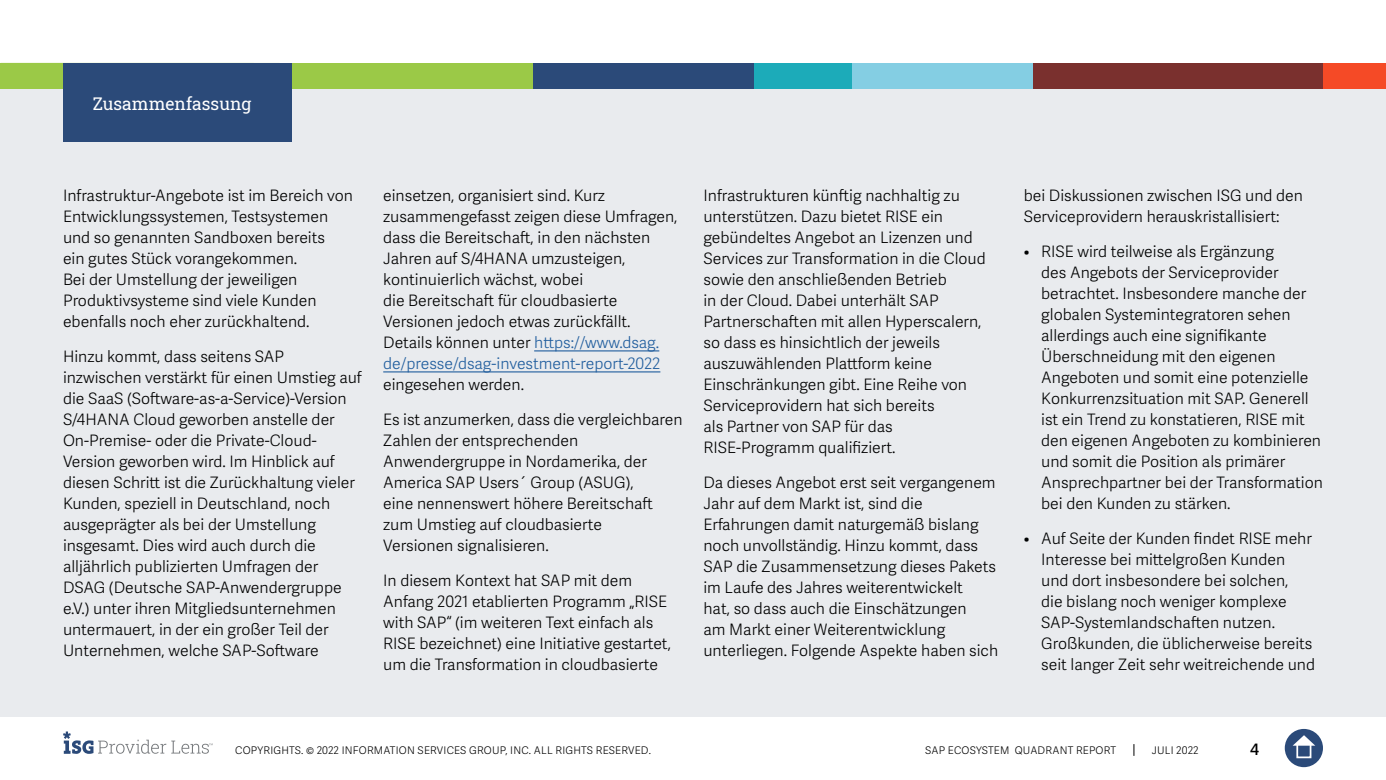
<style>
.page{position:relative;width:1386px;height:780px;background:#fff}
.page>*{position:absolute;margin:0;border:0;box-sizing:border-box;transform-origin:0 0}
.t1{font:17.5px "Roboto Slab ISG P Regular";color:#fff}
.t2{font:300 15.75px/21px "Adelle Sans";color:#000}
.t3{font:300 15.75px/21px "Adelle Sans";color:#000101}
.t4{font:600 15.75px "Adelle Sans";color:#000}
.t5{font:300 10.5px "Adelle Sans";letter-spacing:.02em;color:#000}
.s1{color:#215e9e}
</style>
<div class="page">
<svg style="left:1133px;top:744px;width:1px;height:12px"></svg>
<div style="left:1285px;top:729px;width:38px;height:38px;background:#2b4a79;border-radius:50%"></div>
<svg style="left:1293px;top:735px;width:22px;height:10px"></svg>
<div style="left:1296px;top:743px;width:15px;height:15px;border:2px solid #fff"></div>
<svg style="left:63px;top:731px;width:150px;height:23px"></svg>
<div style="left:0;top:63px;width:1386px;height:654px;background:#e9ebee"></div>
<div style="left:0;top:63px;width:533px;height:25px;background:#9bc947"></div>
<div style="left:533px;top:63px;width:223px;height:25px;background:#2b4a79"></div>
<div style="left:850px;top:63px;width:184px;height:25px;background:#84cee3"></div>
<div style="left:1323px;top:63px;width:63px;height:25px;background:#f54a26"></div>
<div style="left:1033px;top:63px;width:290px;height:25px;background:#7a302e"></div>
<div style="left:754px;top:63px;width:98px;height:25px;background:#1cabb9"></div>
<div style="left:63px;top:63px;width:229px;height:79px;background:#2b4a79"></div>
<hr style="left:534px;top:350px;width:125px;height:1px;background:#215e9e">
<hr style="left:383px;top:371px;width:277px;height:1px;background:#215e9e">
<p class="t1" style="left:93px;top:91px;width:160px">Zusammenfassung</p>
<p class="t2" style="left:63px;top:185px;width:291px">Infrastruktur-Angebote ist im Bereich von Entwicklungssystemen, Testsystemen und so genannten Sandboxen bereits<br>ein gutes Stück vorangekommen.<br>Bei der Umstellung der jeweiligen Produktivsysteme sind viele Kunden ebenfalls noch eher zurückhaltend.</p>
<p class="t2" style="left:63px;top:346px;width:300px">Hinzu kommt, dass seitens SAP inzwischen verstärkt für einen Umstieg auf die SaaS (Software-as-a-Service)-Version S/4HANA Cloud geworben anstelle der On-Premise- oder die Private-Cloud-Version geworben wird. Im Hinblick auf diesen Schritt ist die Zurückhaltung vieler Kunden, speziell in Deutschland, noch ausgeprägter als bei der Umstellung insgesamt. Dies wird auch durch die alljährlich publizierten Umfragen der DSAG (Deutsche SAP-Anwendergruppe e.V.) unter ihren Mitgliedsunternehmen untermauert, in der ein großer Teil der Unternehmen, welche SAP-Software</p>
<p class="t2" style="left:383px;top:185px;width:296px">einsetzen, organisiert sind. Kurz zusammengefasst zeigen diese Umfragen, dass die Bereitschaft, in den nächsten Jahren auf S/4HANA umzusteigen, kontinuierlich wächst, wobei<br>die Bereitschaft für cloudbasierte Versionen jedoch etwas zurückfällt.<br>Details können unter <span class="s1">https://www.dsag. de/presse/dsag-investment-report-2022</span></p>
<p class="t2" style="left:383px;top:374px;width:142px">eingesehen werden.</p>
<p class="t2" style="left:383px;top:409px;width:301px">Es ist anzumerken, dass die vergleichbaren Zahlen der entsprechenden Anwendergruppe in Nordamerika, der America SAP Users´ Group (ASUG),<br>eine nennenswert höhere Bereitschaft zum Umstieg auf cloudbasierte<br>Versionen signalisieren.</p>
<p class="t2" style="left:383px;top:570px;width:289px">In diesem Kontext hat SAP mit dem Anfang 2021 etablierten Programm „RISE with SAP“ (im weiteren Text einfach als RISE bezeichnet) eine Initiative gestartet, um die Transformation in cloudbasierte</p>
<p class="t2" style="left:703px;top:185px;width:284px">Infrastrukturen künftig nachhaltig zu unterstützen. Dazu bietet RISE ein gebündeltes Angebot an Lizenzen und Services zur Transformation in die Cloud sowie den anschließenden Betrieb<br>in der Cloud. Dabei unterhält SAP Partnerschaften mit allen Hyperscalern, so dass es hinsichtlich der jeweils auszuwählenden Plattform keine Einschränkungen gibt. Eine Reihe von Serviceprovidern hat sich bereits<br>als Partner von SAP für das RISE-Programm qualifiziert.</p>
<p class="t2" style="left:703px;top:472px;width:296px">Da dieses Angebot erst seit vergangenem Jahr auf dem Markt ist, sind die Erfahrungen damit naturgemäß bislang noch unvollständig. Hinzu kommt, dass SAP die Zusammensetzung dieses Pakets im Laufe des Jahres weiterentwickelt<br>hat, so dass auch die Einschätzungen<br>am Markt einer Weiterentwicklung unterliegen. Folgende Aspekte haben sich</p>
<p class="t2" style="left:1024px;top:185px;width:281px">bei Diskussionen zwischen ISG und den<br>Serviceprovidern herauskristallisiert:</p>
<p class="t3" style="left:1041px;top:241px;width:283px;text-indent:-17px">• RISE wird teilweise als Ergänzung<br>des Angebots der Serviceprovider betrachtet. Insbesondere manche der globalen Systemintegratoren sehen allerdings auch eine signifikante Überschneidung mit den eigenen Angeboten und somit eine potenzielle Konkurrenzsituation mit SAP. Generell ist ein Trend zu konstatieren, RISE mit den eigenen Angeboten zu kombinieren und somit die Position als primärer Ansprechpartner bei der Transformation bei den Kunden zu stärken.</p>
<p class="t3" style="left:1041px;top:528px;width:275px;text-indent:-17px">• Auf Seite der Kunden findet RISE mehr Interesse bei mittelgroßen Kunden und dort insbesondere bei solchen,<br>die bislang noch weniger komplexe SAP-Systemlandschaften nutzen.<br>Großkunden, die üblicherweise bereits seit langer Zeit sehr weitreichende und</p>
<p class="t5" style="left:235px;top:744px;width:417px">COPYRIGHTS. © 2022 INFORMATION SERVICES GROUP, INC. ALL RIGHTS RESERVED.</p>
<p class="t5" style="left:925px;top:744px;width:192px">SAP ECOSYSTEM QUADRANT REPORT</p>
<p class="t5" style="left:1152px;top:744px;width:48px">JULI 2022</p>
<p class="t4" style="left:1250px;top:740px;width:10px">4</p>
</div>
